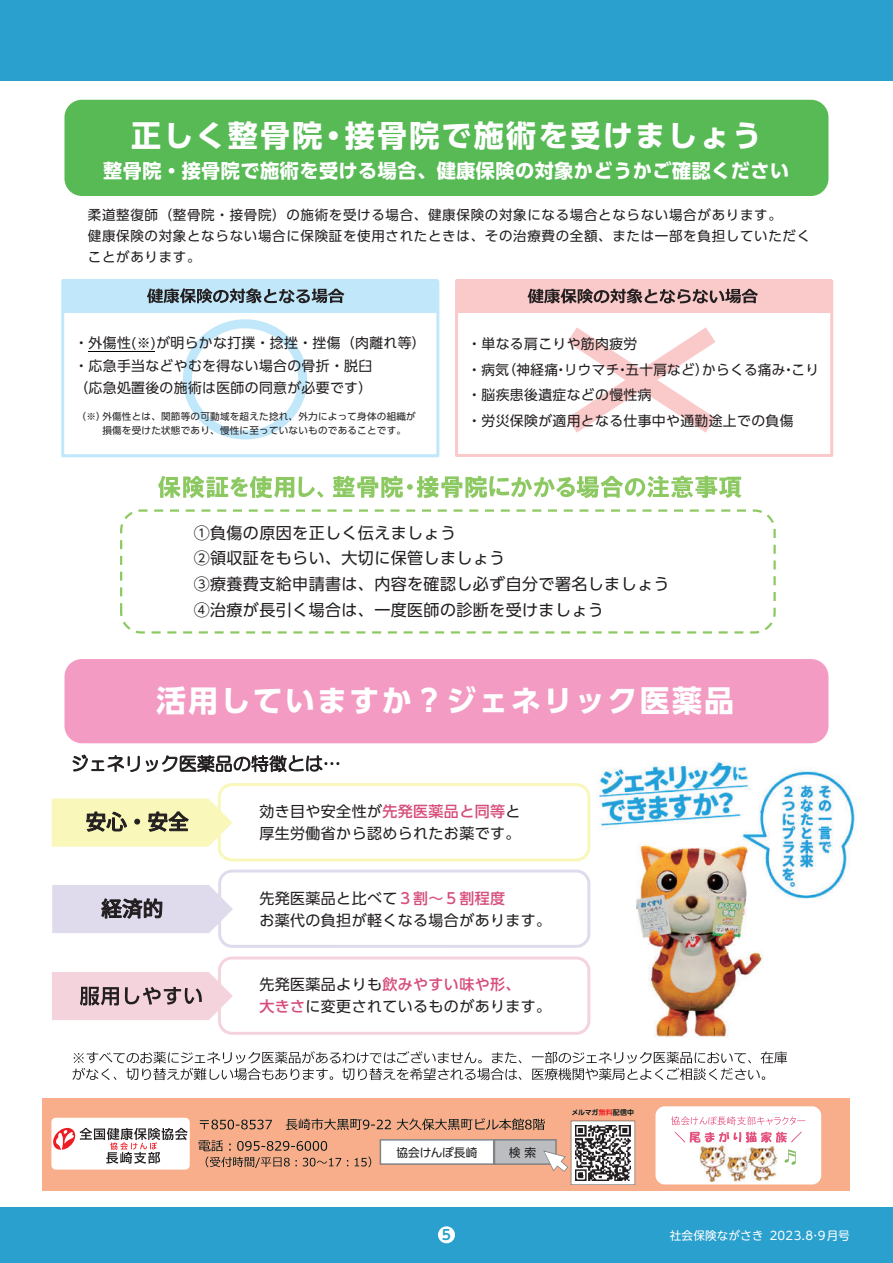
<style>
.page{position:relative;width:893px;height:1263px;background:#fff}
.page>*{position:absolute;margin:0;border:0;box-sizing:border-box;transform-origin:0 0}
.t1{font:700 30px "UD Shin Go Pro";letter-spacing:.075em;color:#fff}
.t2{font:700 19.2px "UD Shin Go Pro";letter-spacing:.025em;color:#fff}
.t3{font:16.05px/25.8px "UD Shin Go Pro";letter-spacing:.025em;color:#231f20}
.t4{font:15px/22.4px "UD Shin Go Pro";letter-spacing:.025em;color:#231f20}
.t5{font:13.8px/25.5px "UD Shin Go Pro";letter-spacing:.025em;color:#231f20}
.t6{font:700 13.8px "UD Shin M Go Pro De";color:#29a0ce}
.t7{font:13.5px/21.3px "UD Shin Go Pro";letter-spacing:.05em;color:#231f20}
.t8{font:11.7px "UD Shin M Go Pro";color:#fff}
.t9{font:11.7px "UD Shin Go Pro";color:#231f20}
.t10{font:9.6px/14.2px "UD Shin Go Pro";letter-spacing:.025em;color:#231f20}
.t11{font:700 6.9px "UD Shin Go Pro De";letter-spacing:.025em;color:#001517}
.s1{font-weight:500;color:#d64e7a}
.s2{color:#ee1d23}
</style>
<div class="page">
<div style="left:0;top:0;width:893px;height:81px;background:#29a0ce"></div>
<div style="left:0;top:1208px;width:893px;height:55px;background:#29a0ce"></div>
<div style="left:438px;top:1226px;width:17px;height:17px;background:#fff;border-radius:50%"></div>
<div style="left:43px;top:1099px;width:807px;height:92px;background:#f9ae8b"></div>
<div style="left:51px;top:1118px;width:139px;height:51px;background:#fff;border-radius:4px"></div>
<div style="left:655px;top:1106px;width:166px;height:78px;background:#fff;border-radius:9px"></div>
<svg style="left:671px;top:1116px;width:134px;height:26px"></svg>
<svg style="left:784px;top:1149px;width:12px;height:16px"></svg>
<img style="left:699px;top:1142px;width:79px;height:40px">
<img style="left:699px;top:1137px;width:79px;height:5px">
<svg style="left:199px;top:1118px;width:436px;height:67px"></svg>
<img style="left:575px;top:1125px;width:56px;height:55px">
<div style="left:397px;top:1147px;width:80px;height:11px;background:#fff"></div>
<div style="left:509px;top:1147px;width:27px;height:11px;background:#bcbdc0"></div>
<svg style="left:53px;top:1128px;width:135px;height:36px"></svg>
<div style="left:64px;top:659px;width:764px;height:84px;background:#f39bc3;border-radius:17px"></div>
<div style="left:64px;top:100px;width:764px;height:96px;background:#57ba55;border-radius:17px"></div>
<svg style="left:73px;top:754px;width:67px;height:18px"></svg>
<svg style="left:146px;top:755px;width:193px;height:17px"></svg>
<svg style="left:52px;top:783px;width:538px;height:78px"></svg>
<svg style="left:52px;top:869px;width:538px;height:79px"></svg>
<img style="left:598px;top:761px;width:257px;height:277px">
<svg style="left:72px;top:1051px;width:715px;height:29px"></svg>
<svg style="left:61px;top:280px;width:378px;height:177px"></svg>
<div style="left:63px;top:279px;width:375px;height:34px;background:#c0e7fa"></div>
<svg style="left:147px;top:288px;width:197px;height:15px"></svg>
<svg style="left:183px;top:319px;width:124px;height:121px"></svg>
<svg style="left:120px;top:509px;width:656px;height:125px"></svg>
<svg style="left:158px;top:476px;width:583px;height:22px"></svg>
<svg style="left:455px;top:280px;width:378px;height:177px"></svg>
<div style="left:457px;top:279px;width:375px;height:34px;background:#fac9c9"></div>
<svg style="left:527px;top:288px;width:231px;height:15px"></svg>
<hr style="left:88px;top:351px;width:67px;height:1px;background:#030303">
<svg style="left:52px;top:956px;width:538px;height:79px"></svg>
<h1 class="t1" style="left:131px;top:111px;width:632px">正しく整骨院・接骨院で施術を受けましょう</h1>
<h2 class="t2" style="left:103px;top:155px;width:687px">整骨院・接骨院で施術を受ける場合、健康保険の対象かどうかご確認ください</h2>
<p class="t7" style="left:88px;top:203px;width:724px">柔道整復師（整骨院・接骨院）の施術を受ける場合、健康保険の対象になる場合とならない場合があります。<br>健康保険の対象とならない場合に保険証を使用されたときは、その治療費の全額、または一部を負担していただくことがあります。</p>
<p class="t5" style="left:74px;top:331px;width:353px;line-height:22.8px">・外傷性(※)が明らかな打撲・捻挫・挫傷（肉離れ等）・応急手当などやむを得ない場合の骨折・脱臼<br>（応急処置後の施術は医師の同意が必要です）</p>
<p class="t5" style="left:467px;top:331px;width:353px">・単なる肩こりや筋肉疲労<br>・病気(神経痛・リウマチ・五十肩など)からくる痛み・こり・脳疾患後遺症などの慢性病<br>・労災保険が適用となる仕事中や通勤途上での負傷</p>
<p class="t10" style="left:102px;top:409px;width:315px;text-indent:-26px">（※）外傷性とは、関節等の可動域を超えた捻れ、外力によって身体の組織が損傷を受けた状態であり、慢性に至っていないものであることです。</p>
<p class="t3" style="left:194px;top:519px;width:477px">①負傷の原因を正しく伝えましょう<br>②領収証をもらい、大切に保管しましょう<br>③療養費支給申請書は、内容を確認し必ず自分で署名しましょう<br>④治療が長引く場合は、一度医師の診断を受けましょう</p>
<h1 class="t1" style="left:156px;top:676px;width:580px">活用していますか？ジェネリック医薬品</h1>
<p class="t4" style="left:259px;top:800px;width:263px">効き目や安全性が<span class="s1">先発医薬品と同等</span>と厚生労働省から認められたお薬です。</p>
<p class="t4" style="left:259px;top:887px;width:293px">先発医薬品と比べて<span class="s1">３割～５割程度<br></span>お薬代の負担が軽くなる場合があります。</p>
<p class="t4" style="left:259px;top:973px;width:293px">先発医薬品よりも<span class="s1">飲みやすい味や形、<br>大きさ</span>に変更されているものがあります。</p>
<p class="t9" style="left:396px;top:1143px;width:83px">協会けんぽ長崎</p>
<p class="t9" style="left:509px;top:1143px;width:29px">検索</p>
<p class="t11" style="left:572px;top:1107px;width:64px">メルマガ<span class="s2">無料</span>配信中</p>
<p class="t6" style="left:442px;top:1224px;width:11px">5</p>
<p class="t8" style="left:670px;top:1226px;width:181px">社会保険ながさき 202３.8･9月号</p>
</div>
